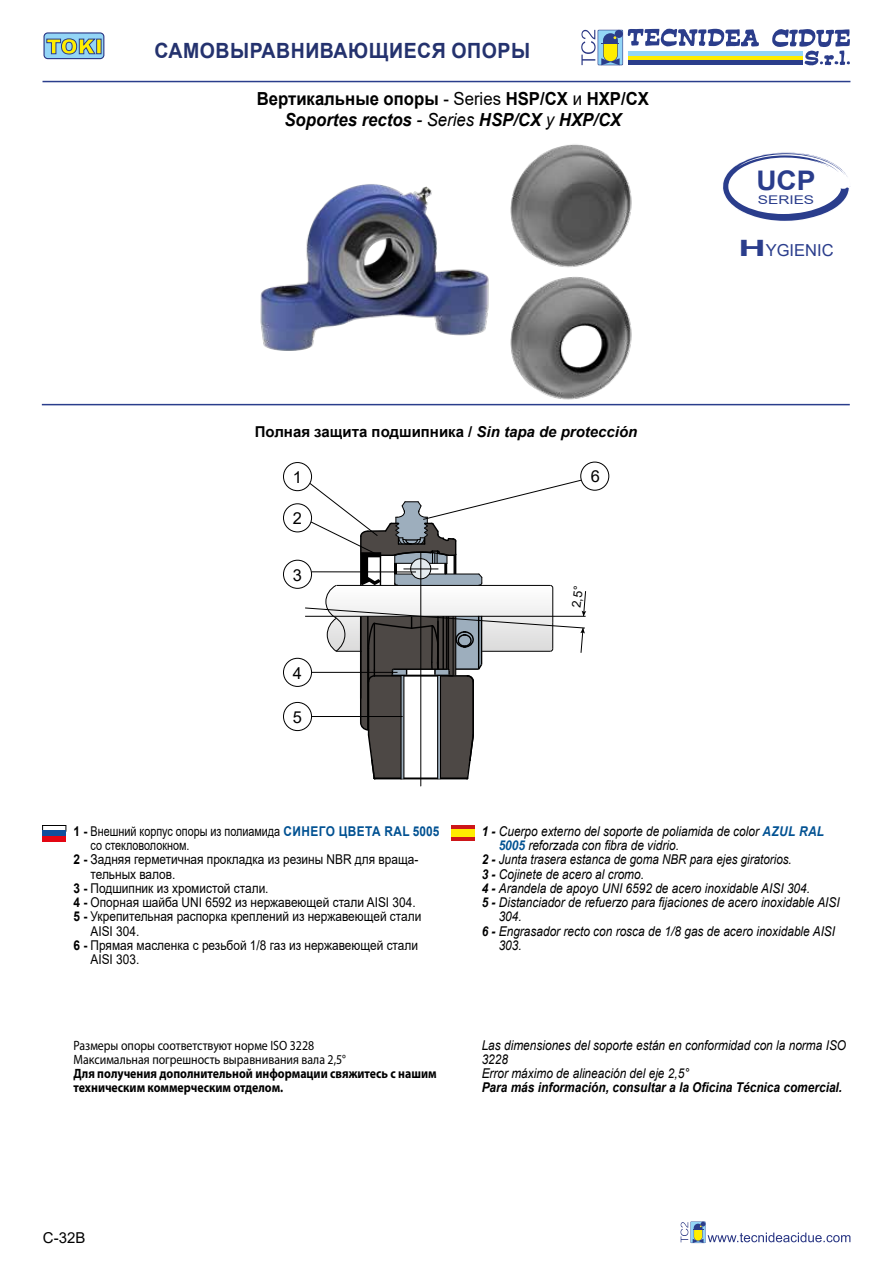
<style>
.page{position:relative;width:893px;height:1263px;background:#fff}
.page>*{position:absolute;margin:0;border:0;box-sizing:border-box;transform-origin:0 0}
.t1{font:700 27px "Arial";color:#2a3d8c;scale:1.04 1}
.t2{font:700 21px "Arial";letter-spacing:.025em;color:#24326e;scale:.93 1}
.t3{font:700 18px/21.6px "Arial";color:#000;text-align:center;scale:.93 1}
.t4{font:16.5px "Arial";color:#2a3d8c}
.t5{font:16.5px "Arial";color:#000}
.t6{font:700 15px "Arial";color:#000}
.t7{font:15px "Arial";color:#000}
.t8{font:italic 13.5px/14.2px "Arial";color:#000;scale:.88 1}
.t9{font:13.5px "Arial";color:#000;scale:.88 1}
.t10{font:700 13.5px/14.2px "Myriad Pro";color:#000;scale:.88 1}
.t11{font:13.5px/14.2px "Myriad Pro";color:#000;scale:.88 1}
.t12{font:13.5px "Arial";color:#000;scale:.8 1}
.t13{font:italic 700 13.5px "Arial";color:#000;scale:.88 1}
.t14{font:italic 13.5px "Arial";color:#000;scale:.86 1}
.t15{font:12.3px "Arial";color:#000}
.t16{font:12px "Arial";color:#2a3d8c;scale:1.28 1}
.s1{font-weight:400}
.s2{font-style:italic}
.s3{font-weight:400;font-style:italic}
.s4{font-weight:700;font-size:22.5px}
.s5{font-weight:700}
.s6{font-weight:700;color:#005192}
</style>
<div class="page">
<hr style="left:43px;top:81px;width:807px;height:1px;background:#2a3d8c">
<svg style="left:581px;top:28px;width:179px;height:37px"></svg>
<svg style="left:772px;top:29px;width:78px;height:37px"></svg>
<hr style="left:628px;top:52px;width:174px;height:4px;background:#93d5f6">
<div style="left:628px;top:56px;width:174px;height:5px;background:#ffed00"></div>
<hr style="left:628px;top:61px;width:174px;height:4px;background:#2b3d8b">
<svg style="left:680px;top:1221px;width:170px;height:22px"></svg>
<div style="left:44px;top:33px;width:60px;height:26px;background:#93d5f6;border-radius:4px"></div>
<div style="left:43px;top:32px;width:61px;height:27px;border:1px solid #283583;border-radius:4px"></div>
<svg style="left:46px;top:38px;width:50px;height:17px"></svg>
<svg style="left:96px;top:39px;width:5px;height:15px"></svg>
<hr style="left:42px;top:404px;width:808px;height:1px;background:#2a3d8c">
<svg style="left:723px;top:152px;width:127px;height:69px"></svg>
<hr style="left:421px;top:553px;width:1px;height:233px;background:#000">
<div style="left:283px;top:462px;width:29px;height:29px;border:1px solid #000;border-radius:50%"></div>
<div style="left:283px;top:503px;width:29px;height:29px;border:1px solid #000;border-radius:50%"></div>
<div style="left:283px;top:560px;width:29px;height:29px;border:1px solid #000;border-radius:50%"></div>
<div style="left:283px;top:702px;width:29px;height:29px;border:1px solid #000;border-radius:50%"></div>
<div style="left:580px;top:462px;width:29px;height:29px;border:1px solid #000;border-radius:50%"></div>
<svg style="left:305px;top:479px;width:281px;height:301px"></svg>
<hr style="left:312px;top:716px;width:91px;height:1px;background:#000">
<div style="left:283px;top:658px;width:29px;height:29px;border:1px solid #000;border-radius:50%"></div>
<hr style="left:312px;top:672px;width:85px;height:1px;background:#000">
<div style="left:43px;top:825px;width:23px;height:6px;border:1px solid #000"></div>
<div style="left:43px;top:831px;width:23px;height:5px;background:#0e4f9d"></div>
<div style="left:43px;top:836px;width:23px;height:5px;background:#e30613"></div>
<hr style="left:451px;top:825px;width:23px;height:4px;background:#cd1719">
<div style="left:451px;top:829px;width:23px;height:8px;background:#ffed00"></div>
<hr style="left:451px;top:837px;width:23px;height:3px;background:#cd1719">
<img style="left:243px;top:144px;width:407px;height:260px">
<h2 class="t2" style="left:155px;top:36px;width:405px">САМОВЫРАВНИВАЮЩИЕСЯ ОПОРЫ</h2>
<h3 class="t3" style="left:257px;top:88px;width:423px">Вертикальные опоры <span class="s1">- Series</span> HSP/CX <span class="s1">и</span> HXP/CX<br><span class="s2">Soportes rectos</span> <span class="s3">- Series</span> <span class="s2">HSP/CX</span> <span class="s3">y</span> <span class="s2">HXP/CX</span></h3>
<p class="t6" style="left:255px;top:422px;width:384px">Полная защита подшипника / <span class="s2">Sin tapa de protección</span></p>
<p class="t5" style="left:293px;top:466px;width:11px">1</p>
<p class="t5" style="left:293px;top:507px;width:11px">2</p>
<p class="t5" style="left:293px;top:563px;width:11px">3</p>
<p class="t5" style="left:293px;top:661px;width:11px">4</p>
<p class="t5" style="left:293px;top:706px;width:11px">5</p>
<p class="t5" style="left:591px;top:465px;width:11px">6</p>
<p class="t15" style="left:568px;top:607px;width:24px;rotate:-84deg">2,5°</p>
<h1 class="t1" style="left:756px;top:161px;width:58px">UCP</h1>
<p class="t16" style="left:758px;top:191px;width:46px">SERIES</p>
<p class="t4" style="left:738px;top:238px;width:97px"><span class="s4">H</span>YGIENIC</p>
<p class="t12" style="left:73px;top:822px;width:459px"><span class="s5">1 -</span> Внешний корпус опоры из полиамида <span class="s6">СИНЕГО ЦВЕТА RAL 5005</span></p>
<p class="t12" style="left:90px;top:836px;width:125px">со стекловолокном.</p>
<p class="t9" style="left:73px;top:850px;width:393px"><span class="s5">2 -</span> Задняя герметичная прокладка из резины NBR для враща-</p>
<p class="t9" style="left:90px;top:864px;width:98px">тельных валов.</p>
<p class="t9" style="left:73px;top:879px;width:223px"><span class="s5">3 -</span> Подшипник из хромистой стали.</p>
<p class="t9" style="left:73px;top:893px;width:390px"><span class="s5">4 -</span> Опорная шайба UNI 6592 из нержавеющей стали AISI 304.</p>
<p class="t9" style="left:73px;top:907px;width:397px"><span class="s5">5 -</span> Укрепительная распорка креплений из нержавеющей стали</p>
<p class="t9" style="left:90px;top:921px;width:57px">AISI 304.</p>
<p class="t9" style="left:73px;top:936px;width:393px"><span class="s5">6 -</span> Прямая масленка с резьбой 1/8 газ из нержавеющей стали</p>
<p class="t9" style="left:90px;top:950px;width:57px">AISI 303.</p>
<p class="t11" style="left:73px;top:1038px;width:311px">Размеры опоры соответствуют норме ISO 3228<br>Максимальная погрешность выравнивания вала 2,5°</p>
<p class="t10" style="left:73px;top:1066px;width:414px">Для получения дополнительной информации свяжитесь с нашим техническим коммерческим отделом.</p>
<p class="t8" style="left:482px;top:824px;width:391px"><span class="s5">1 -</span> Cuerpo externo del soporte de poliamida de color <span class="s6">AZUL RAL</span></p>
<p class="t8" style="left:499px;top:838px;width:206px"><span class="s6">5005</span> reforzada con fibra de vidrio.</p>
<p class="t14" style="left:482px;top:851px;width:362px"><span class="s5">2 -</span> Junta trasera estanca de goma NBR para ejes giratorios.</p>
<p class="t8" style="left:482px;top:867px;width:186px"><span class="s5">3 -</span> Cojinete de acero al cromo.</p>
<p class="t8" style="left:482px;top:881px;width:375px"><span class="s5">4 -</span> Arandela de apoyo UNI 6592 de acero inoxidable AISI 304.</p>
<p class="t8" style="left:482px;top:895px;width:408px"><span class="s5">5 -</span> Distanciador de refuerzo para fijaciones de acero inoxidable AISI</p>
<p class="t8" style="left:499px;top:910px;width:28px">304.</p>
<p class="t8" style="left:482px;top:924px;width:403px"><span class="s5">6 -</span> Engrasador recto con rosca de 1/8 gas de acero inoxidable AISI</p>
<p class="t8" style="left:499px;top:938px;width:28px">303.</p>
<p class="t8" style="left:482px;top:1038px;width:416px">Las dimensiones del soporte están en conformidad con la norma ISO<br>3228<br>Error máximo de alineación del eje 2,5°</p>
<p class="t13" style="left:482px;top:1079px;width:411px">Para más información, consultar a la Oficina Técnica comercial.</p>
<p class="t7" style="left:43px;top:1227px;width:44px">C-32B</p>
</div>
